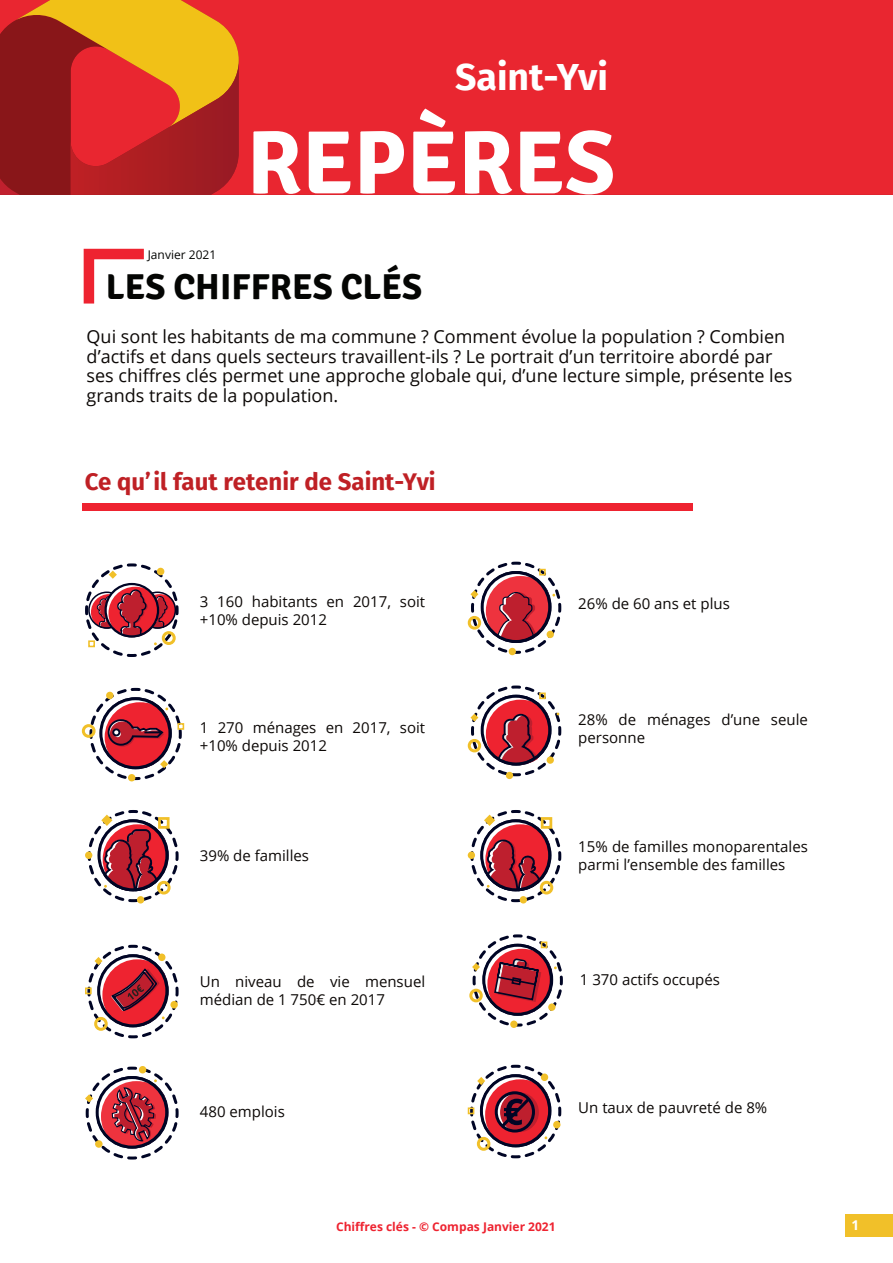
<style>
.page{position:relative;width:893px;height:1263px;background:#fff}
.page>*{position:absolute;margin:0;border:0;box-sizing:border-box;transform-origin:0 0}
.t1{font:700 90px "Signika";color:#fff}
.t2{font:700 37.5px "Fira Sans";color:#fff}
.t3{font:700 36px "Signika";color:#040503}
.t4{font:700 24px "Fira Sans";color:#bf2025}
.t5{font:18px/19.5px "Open Sans";color:#0c0806}
.t6{font:15px/18px "Open Sans";color:#0c0806}
.t7{font:700 13.5px "Open Sans";color:#fff}
.t8{font:700 12px "Open Sans";color:#ee2330}
.t9{font:12px "Open Sans";color:#040503}
</style>
<div class="page">
<div style="left:845px;top:1214px;width:48px;height:22px;background:#f1c029"></div>
<div style="left:82px;top:504px;width:610px;height:7px;background:#ee2330"></div>
<div style="left:239px;top:0;width:654px;height:195px;background:#e92630"></div>
<svg style="left:0;top:0;width:239px;height:195px;background:#c24820"></svg>
<svg style="left:83px;top:248px;width:61px;height:56px"></svg>
<div style="left:82px;top:724px;width:14px;height:14px;border:3px solid #f1c029;border-radius:50%"></div>
<div style="left:177px;top:723px;width:7px;height:7px;border:2px solid #f1c029"></div>
<svg style="left:88px;top:687px;width:95px;height:94px"></svg>
<svg style="left:86px;top:810px;width:93px;height:94px"></svg>
<div style="left:98px;top:819px;width:70px;height:72px;border:3px solid #000525;border-radius:50%"></div>
<svg style="left:469px;top:810px;width:93px;height:94px"></svg>
<div style="left:480px;top:819px;width:71px;height:72px;border:3px solid #000525;border-radius:50%"></div>
<div style="left:469px;top:989px;width:14px;height:13px;border:3px solid #f1c029;border-radius:50%"></div>
<svg style="left:471px;top:934px;width:92px;height:94px"></svg>
<div style="left:468px;top:739px;width:13px;height:13px;border:3px solid #f1c029;border-radius:50%"></div>
<svg style="left:469px;top:685px;width:93px;height:93px"></svg>
<div style="left:481px;top:695px;width:70px;height:70px;border:3px solid #000525;border-radius:50%"></div>
<div style="left:85px;top:987px;width:7px;height:7px;border:2px solid #f1c029"></div>
<svg style="left:86px;top:944px;width:93px;height:95px"></svg>
<svg style="left:85px;top:563px;width:94px;height:94px"></svg>
<div style="left:468px;top:616px;width:13px;height:14px;border:3px solid #f1c029;border-radius:50%"></div>
<svg style="left:469px;top:561px;width:93px;height:94px"></svg>
<svg style="left:85px;top:1066px;width:94px;height:94px"></svg>
<div style="left:468px;top:1107px;width:6px;height:7px;border:2px solid #f1c029"></div>
<svg style="left:469px;top:1064px;width:93px;height:95px"></svg>
<h2 class="t2" style="left:455px;top:46px;width:155px">Saint-Yvi</h2>
<p class="t9" style="left:148px;top:246px;width:70px">Janvier 2021</p>
<h1 class="t1" style="left:247px;top:109px;width:370px">REPÈRES</h1>
<h3 class="t3" style="left:106px;top:266px;width:318px">LES CHIFFRES CLÉS</h3>
<p class="t5" style="left:87px;top:326px;width:707px">Qui sont les habitants de ma commune ? Comment évolue la population ? Combien d’actifs et dans quels secteurs travaillent-ils ? Le portrait d’un territoire abordé par ses chiffres clés permet une approche globale qui, d’une lecture simple, présente les grands traits de la population.</p>
<h3 class="t4" style="left:85px;top:462px;width:352px">Ce qu’il faut retenir de Saint-Yvi</h3>
<p class="t6" style="left:200px;top:592px;width:227px">3 160 habitants en 2017, soit +10% depuis 2012</p>
<p class="t6" style="left:578px;top:594px;width:153px">26% de 60 ans et plus</p>
<p class="t6" style="left:200px;top:718px;width:227px">1 270 ménages en 2017, soit +10% depuis 2012</p>
<p class="t6" style="left:578px;top:710px;width:231px">28% de ménages d’une seule personne</p>
<p class="t6" style="left:200px;top:846px;width:111px">39% de familles</p>
<p class="t6" style="left:200px;top:972px;width:227px">Un niveau de vie mensuel médian de 1 750€ en 2017</p>
<p class="t6" style="left:200px;top:1102px;width:87px">480 emplois</p>
<p class="t6" style="left:578px;top:837px;width:231px">15% de familles monoparentales parmi l’ensemble des familles</p>
<p class="t6" style="left:580px;top:971px;width:142px">1 370 actifs occupés</p>
<p class="t6" style="left:578px;top:1098px;width:190px">Un taux de pauvreté de 8%</p>
<p class="t8" style="left:336px;top:1218px;width:221px">Chiffres clés - © Compas Janvier 2021</p>
<p class="t7" style="left:851px;top:1216px;width:9px">1</p>
</div>
